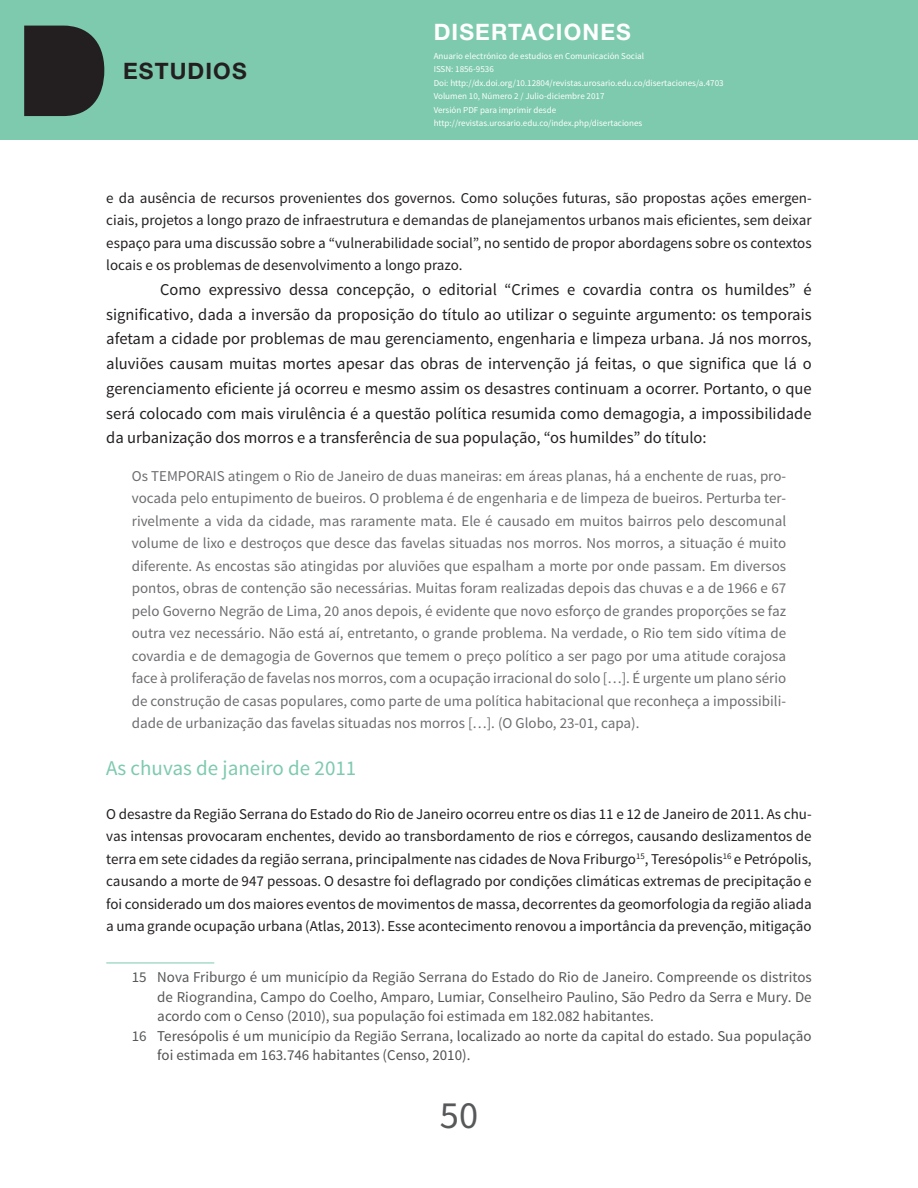
<style>
.page{position:relative;width:918px;height:1188px;background:#fff}
.page>*{position:absolute;margin:0;border:0;box-sizing:border-box;transform-origin:0 0}
.t1{font:38.4px "Source Sans Pro";color:#57585a}
.t2{font:700 22.65px "Helvetica Neue LT Std";letter-spacing:.05em;color:#fff}
.t3{font:700 22.65px "Helvetica Neue LT Std";letter-spacing:.05em;color:#231f20}
.T2{font:21px "Source Sans Pro";color:#7dcaae}
.t4{font:16.5px/24.8px "Source Sans Pro";color:#231f20;text-align:justify}
.cita{font:15px/22.5px "Source Sans Pro";color:#6c6d70;text-align:justify}
.p1{font:15px/22.5px "Source Sans Pro";color:#231f20;text-align:justify}
.p2{font:15px/22.5px "Source Sans Pro";color:#231f20;text-align:justify}
.nota_al_pie{font:15px/19.5px "Source Sans Pro";color:#57585a;text-align:justify}
.nota_al_pie-2{font:15px/19.5px "Source Sans Pro";color:#515151}
.t5{font:9px/13.5px "Source Sans Pro";color:#fff}
.s1{font-style:inherit}
.s2{color:#57585a}
</style>
<div class="page">
<div style="left:0;top:0;width:918px;height:139px;background:#7dcaae"></div>
<svg style="left:24px;top:26px;width:80px;height:90px;background:#2b2e2d"></svg>
<hr style="left:106px;top:963px;width:108px;height:1px;background:#7dcaae">
<h2 class="t3" style="left:123px;top:57px;width:125px">ESTUDIOS</h2>
<h2 class="t2" style="left:434px;top:18px;width:199px">DISERTACIONES</h2>
<p class="t5" style="left:434px;top:49px;width:292px">Anuario electrónico de estudios en Comunicación Social<br><span class="s1">ISSN</span>: 1856-9536<br>Doi: http://dx.doi.org/10.12804/revistas.urosario.edu.co/disertaciones/a.4703<br>Volumen 10, Número 2 / Julio-diciembre 2017<br>Versión <span class="s1">PDF</span> para imprimir desde http://revistas.urosario.edu.co/index.php/disertaciones</p>
<p class="p2" style="left:106px;top:187px;width:707px">e da ausência de recursos provenientes dos governos. Como soluções futuras, são propostas ações emergen&shy;ciais, projetos a longo prazo de infraestrutura e demandas de planejamentos urbanos mais eficientes, sem deixar espaço para uma discussão sobre a “vulnerabilidade social”, no sentido de propor abordagens sobre os contextos locais e os problemas de desenvolvimento a longo prazo.</p>
<p class="t4" style="left:106px;top:277px;width:707px;text-indent:54px">Como expressivo dessa concepção, o editorial “Crimes e covardia contra os humildes” é significativo, dada a inversão da proposição do título ao utilizar o seguinte argumento: os temporais afetam a cidade por problemas de mau gerenciamento, engenharia e limpeza urbana. Já nos morros, aluviões causam muitas mortes apesar das obras de intervenção já feitas, o que significa que lá o gerenciamento eficiente já ocorreu e mesmo assim os desastres continuam a ocorrer. Portanto, o que será colocado com mais virulência é a questão política resumida como demagogia, a impossibilidade da urbanização dos morros e a transferência de sua população, “os humildes” do título:</p>
<p class="cita" style="left:132px;top:465px;width:656px">Os <span class="s1">TEMPORAIS</span> atingem o Rio de Janeiro de duas maneiras: em áreas planas, há a enchente de ruas, pro&shy;vocada pelo entupimento de bueiros. O problema é de engenharia e de limpeza de bueiros. Perturba ter&shy;rivelmente a vida da cidade, mas raramente mata. Ele é causado em muitos bairros pelo descomunal volume de lixo e destroços que desce das favelas situadas nos morros. Nos morros, a situação é muito diferente. As encostas são atingidas por aluviões que espalham a morte por onde passam. Em diversos pontos, obras de contenção são necessárias. Muitas foram realizadas depois das chuvas e a de 1966 e 67 pelo Governo Negrão de Lima, 20 anos depois, é evidente que novo esforço de grandes proporções se faz outra vez necessário. Não está aí, entretanto, o grande problema. Na verdade, o Rio tem sido vítima de covardia e de demagogia de Governos que temem o preço político a ser pago por uma atitude corajosa face à proliferação de favelas nos morros, com a ocupação irracional do solo […]. É urgente um plano sério de construção de casas populares, como parte de uma política habitacional que reconheça a impossibili&shy;dade de urbanização das favelas situadas nos morros […]. (O Globo, 23-01, capa).</p>
<p class="T2" style="left:106px;top:755px;width:252px">As chuvas de janeiro de 2011</p>
<p class="p1" style="left:106px;top:803px;width:707px">O desastre da Região Serrana do Estado do Rio de Janeiro ocorreu entre os dias 11 e 12 de Janeiro de 2011. As chu&shy;vas intensas provocaram enchentes, devido ao transbordamento de rios e córregos, causando deslizamentos de terra em sete cidades da região serrana, principalmente nas cidades de Nova Friburgo<sup>15</sup>, Teresópolis<sup>16</sup> e Petrópolis, causando a morte de 947 pessoas. O desastre foi deflagrado por condições climáticas extremas de precipitação e foi considerado um dos maiores eventos de movimentos de massa, decorrentes da geomorfologia da região aliada a uma grande ocupação urbana (Atlas, 2013). Esse acontecimento renovou a importância da prevenção, mitigação</p>
<p class="nota_al_pie" style="left:157px;top:968px;width:656px;text-indent:-26px">15 Nova Friburgo é um município da Região Serrana do Estado do Rio de Janeiro. Compreende os distritos de Riograndina, Campo do Coelho, Amparo, Lumiar, Conselheiro Paulino, São Pedro da Serra e Mury. De acordo com o Censo (2010), sua população foi estimada em 182.082 habitantes.</p>
<p class="nota_al_pie-2" style="left:157px;top:1026px;width:656px;text-indent:-26px"><span class="s2">16</span> Teresópolis é um <span class="s2">município da Região Serrana</span>, localizado ao norte da capital do estado. Sua população foi estimada em 163.746 habitantes (Censo, 2010).</p>
<h1 class="t1" style="left:440px;top:1092px;width:40px">50</h1>
</div>
